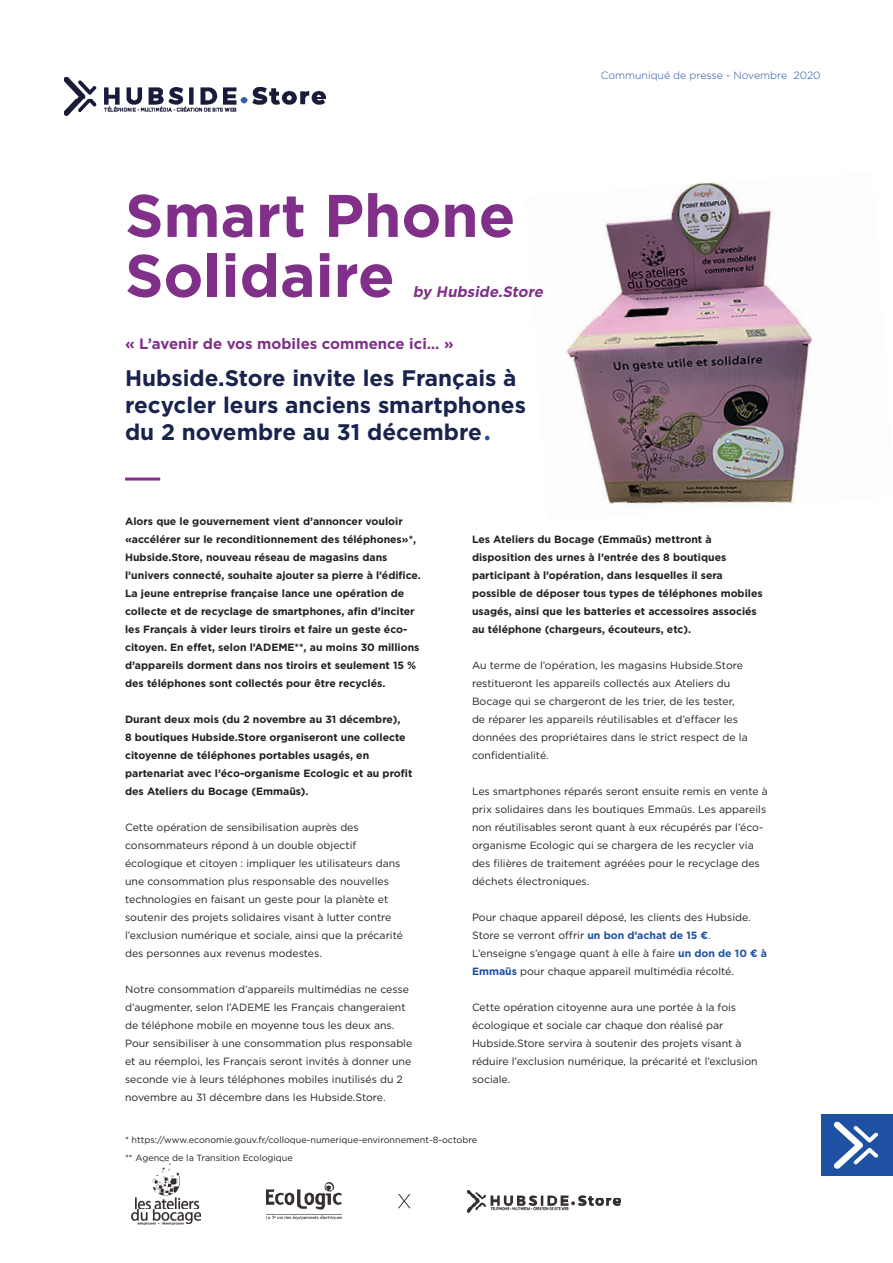
<style>
.page{position:relative;width:893px;height:1263px;background:#fff}
.page>*{position:absolute;margin:0;border:0;box-sizing:border-box;transform-origin:0 0}
.t1{font:700 60px "Gotham";color:#803088}
.t2{font:700 22.5px/27px "Gotham";color:#18234e}
.t3{font:700 15px "Gotham";color:#803088}
.t4{font:italic 700 15px "Gotham";color:#803088}
.t5{font:10.5px/18px "Gotham";color:#231f20}
.t6{font:700 10.5px/18px "Gotham";color:#231f20}
.t7{font:300 10.5px "Gotham";color:#1f51a3}
.t8{font:9px "Gotham";color:#231f20}
.s1{font-weight:700;color:#1f51a3}
.s2{color:#1f51a3}
</style>
<div class="page">
<img style="left:566px;top:182px;width:246px;height:322px">
<hr style="left:125px;top:477px;width:35px;height:3px;background:#803088">
<svg style="left:485px;top:436px;width:5px;height:4px"></svg>
<img style="left:131px;top:1160px;width:70px;height:65px">
<img style="left:266px;top:1182px;width:75px;height:38px">
<img style="left:467px;top:1190px;width:153px;height:22px">
<svg style="left:398px;top:1194px;width:13px;height:14px"></svg>
<div style="left:821px;top:1114px;width:72px;height:61px;background:#1f51a3"></div>
<svg style="left:834px;top:1122px;width:44px;height:47px"></svg>
<img style="left:64px;top:78px;width:262px;height:37px">
<p class="t1" style="left:125px;top:176px;width:392px">Smart Phone</p>
<p class="t1" style="left:125px;top:236px;width:271px">Solidaire</p>
<p class="t4" style="left:413px;top:282px;width:135px">by Hubside.Store</p>
<p class="t3" style="left:125px;top:334px;width:330px">« L’avenir de vos mobiles commence ici… »</p>
<p class="t2" style="left:125px;top:365px;width:402px">Hubside.Store invite les Français à recycler leurs anciens smartphones du 2 novembre au 31 décembre</p>
<p class="t7" style="left:601px;top:69px;width:221px">Communiqué de presse - Novembre 2020</p>
<p class="t6" style="left:125px;top:512px;width:279px">Alors que le gouvernement vient d’annoncer vouloir</p>
<p class="t6" style="left:125px;top:530px;width:297px">«accélérer sur le reconditionnement des téléphones»*, Hubside.Store, nouveau réseau de magasins dans l’univers connecté, souhaite ajouter sa pierre à l’édifice.<br>La jeune entreprise française lance une opération de collecte et de recyclage de smartphones, afin d’inciter les Français à vider leurs tiroirs et faire un geste éco&shy;citoyen. En effet, selon l’ADEME**, au moins 30 millions d’appareils dorment dans nos tiroirs et seulement 15 % des téléphones sont collectés pour être recyclés.</p>
<p class="t6" style="left:125px;top:710px;width:289px">Durant deux mois (du 2 novembre au 31 décembre),<br>8 boutiques Hubside.Store organiseront une collecte citoyenne de téléphones portables usagés, en partenariat avec l’éco-organisme Ecologic et au profit des Ateliers du Bocage (Emmaüs).</p>
<p class="t5" style="left:125px;top:818px;width:279px">Cette opération de sensibilisation auprès des consommateurs répond à un double objectif écologique et citoyen : impliquer les utilisateurs dans une consommation plus responsable des nouvelles technologies en faisant un geste pour la planète et soutenir des projets solidaires visant à lutter contre l’exclusion numérique et sociale, ainsi que la précarité des personnes aux revenus modestes.</p>
<p class="t5" style="left:125px;top:980px;width:289px">Notre consommation d’appareils multimédias ne cesse d’augmenter, selon l’ADEME les Français changeraient de téléphone mobile en moyenne tous les deux ans.<br>Pour sensibiliser à une consommation plus responsable et au réemploi, les Français seront invités à donner une seconde vie à leurs téléphones mobiles inutilisés du 2 novembre au 31 décembre dans les Hubside.Store.</p>
<p class="t6" style="left:472px;top:530px;width:292px">Les Ateliers du Bocage (Emmaüs) mettront à disposition des urnes à l’entrée des 8 boutiques participant à l’opération, dans lesquelles il sera possible de déposer tous types de téléphones mobiles usagés, ainsi que les batteries et accessoires associés au téléphone (chargeurs, écouteurs, etc).</p>
<p class="t5" style="left:472px;top:656px;width:277px">Au terme de l’opération, les magasins Hubside.Store restitueront les appareils collectés aux Ateliers du Bocage qui se chargeront de les trier, de les tester, de réparer les appareils réutilisables et d’effacer les données des propriétaires dans le strict respect de la confidentialité.</p>
<p class="t5" style="left:472px;top:782px;width:297px">Les smartphones réparés seront ensuite remis en vente à prix solidaires dans les boutiques Emmaüs. Les appareils non réutilisables seront quant à eux récupérés par l’éco&shy;organisme Ecologic qui se chargera de les recycler via des filières de traitement agréées pour le recyclage des déchets électroniques.</p>
<p class="t5" style="left:472px;top:908px;width:280px">Pour chaque appareil déposé, les clients des Hubside.<br>Store se verront offrir <span class="s1">un bon d’achat de 15 €</span><span class="s2">.</span></p>
<p class="t5" style="left:472px;top:944px;width:297px">L’enseigne s’engage quant à elle à faire <span class="s1">un don de 10 € à<br>Emmaüs</span> pour chaque appareil multimédia récolté.</p>
<p class="t5" style="left:472px;top:998px;width:287px">Cette opération citoyenne aura une portée à la fois écologique et sociale car chaque don réalisé par Hubside.Store servira à soutenir des projets visant à réduire l’exclusion numérique, la précarité et l’exclusion sociale.</p>
<p class="t8" style="left:125px;top:1134px;width:354px">* https://www.economie.gouv.fr/colloque-numerique-environnement-8-octobre</p>
<p class="t8" style="left:125px;top:1152px;width:169px">** Agence de la Transition Ecologique</p>
</div>
